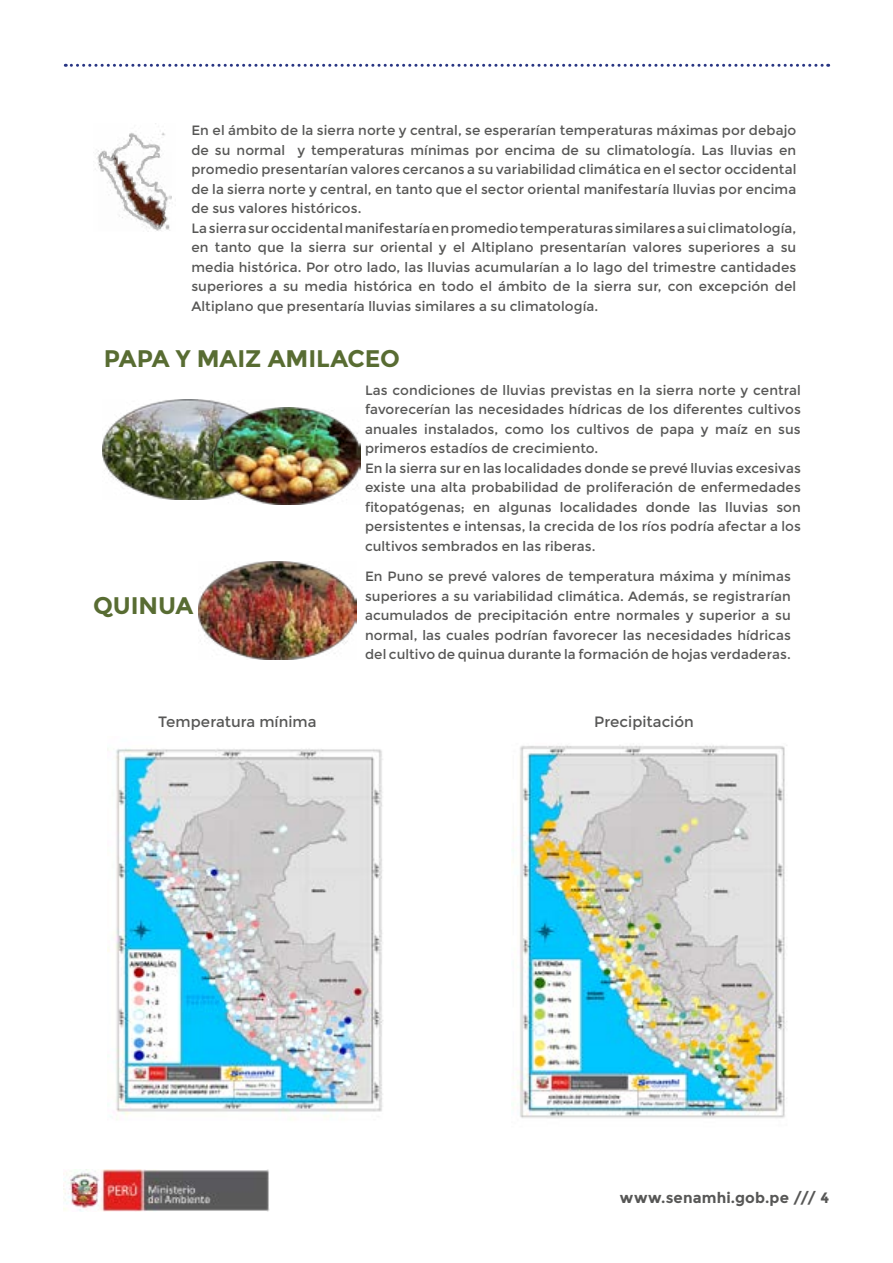
<style>
.page{position:relative;width:893px;height:1263px;background:#fff}
.page>*{position:absolute;margin:0;border:0;box-sizing:border-box;transform-origin:0 0}
.t1{font:700 24px "Montserrat";letter-spacing:-.005em;color:#586c32}
.t2{font:15px "Montserrat";color:#575756}
.t3{font:700 15px "Montserrat";letter-spacing:.01em;color:#575756}
.t4{font:13.5px/19.5px "Montserrat";letter-spacing:.005em;color:#575756}
</style>
<div class="page">
<img style="left:64px;top:1169px;width:206px;height:42px">
<svg style="left:65px;top:64px;width:764px;height:3px"></svg>
<img style="left:103px;top:399px;width:133px;height:101px">
<img style="left:215px;top:407px;width:145px;height:97px">
<img style="left:198px;top:561px;width:158px;height:98px">
<img style="left:95px;top:132px;width:77px;height:100px">
<img style="left:512px;top:745px;width:275px;height:373px">
<img style="left:108px;top:748px;width:276px;height:372px">
<p class="t4" style="left:191px;top:121px;width:607px">En el ámbito de la sierra norte y central, se esperarían temperaturas máximas por debajo de su normal y temperaturas mínimas por encima de su climatología. Las lluvias en promedio presentarían valores cercanos a su variabilidad climática en el sector occidental de la sierra norte y central, en tanto que el sector oriental manifestaría lluvias por encima de sus valores históricos.<br>La sierra sur occidental manifestaría en promedio temperaturas similares a sui climatología, en tanto que la sierra sur oriental y el Altiplano presentarían valores superiores a su media histórica. Por otro lado, las lluvias acumularían a lo lago del trimestre cantidades superiores a su media histórica en todo el ámbito de la sierra sur, con excepción del Altiplano que presentaría lluvias similares a su climatología.</p>
<h1 class="t1" style="left:104px;top:344px;width:298px">PAPA Y MAIZ AMILACEO</h1>
<p class="t4" style="left:365px;top:380px;width:437px">Las condiciones de lluvias previstas en la sierra norte y central favorecerían las necesidades hídricas de los diferentes cultivos anuales instalados, como los cultivos de papa y maíz en sus primeros estadíos de crecimiento.<br>En la sierra sur en las localidades donde se prevé lluvias excesivas existe una alta probabilidad de proliferación de enfermedades fitopatógenas; en algunas localidades donde las lluvias son persistentes e intensas, la crecida de los ríos podría afectar a los cultivos sembrados en las riberas.</p>
<h1 class="t1" style="left:93px;top:591px;width:102px">QUINUA</h1>
<p class="t2" style="left:158px;top:713px;width:160px">Temperatura mínima</p>
<p class="t4" style="left:365px;top:567px;width:427px;text-align:justify">En Puno se prevé valores de temperatura máxima y mínimas superiores a su variabilidad climática. Además, se registrarían acumulados de precipitación entre normales y superior a su normal, las cuales podrían favorecer las necesidades hídricas del cultivo de quinua durante la formación de hojas verdaderas.</p>
<p class="t2" style="left:594px;top:713px;width:101px">Precipitación</p>
<p class="t3" style="left:620px;top:1189px;width:211px">www.senamhi.gob.pe /// 4</p>
</div>
